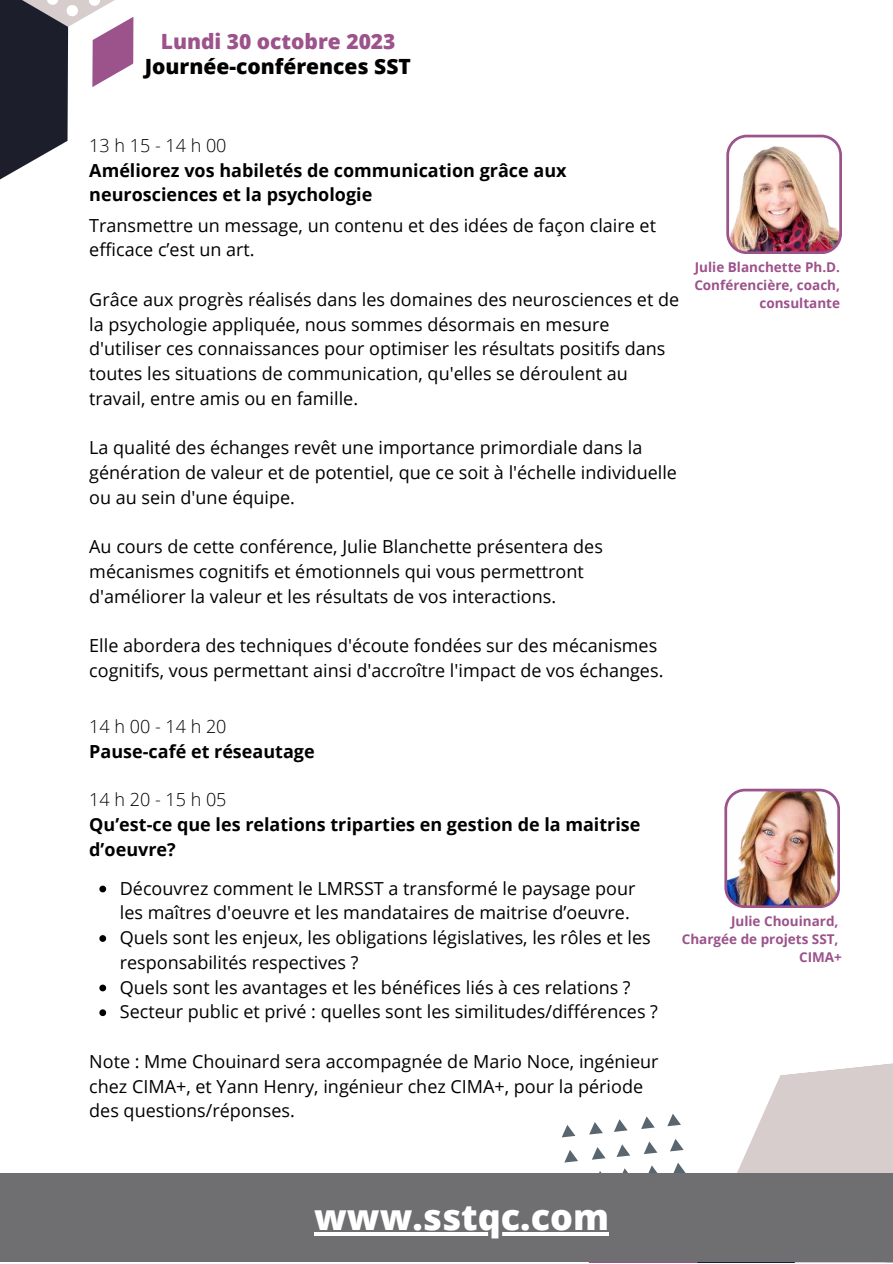
<style>
.page{position:relative;width:893px;height:1264px;background:#fff}
.page>*{position:absolute;margin:0;border:0;box-sizing:border-box;transform-origin:0 0}
.t1{font:800 36px "Open Sans";color:#fff}
.t2{font:800 21px "Open Sans";color:#020202}
.t3{font:800 21px "Open Sans";color:#9c528b}
.t4{font:18px/24.8px "Open Sans";color:#000}
.t5{font:700 18px/24.8px "Open Sans";color:#000}
.t6{font:300 18px "Open Sans";color:#000}
.t7{font:700 13.5px/18px "Open Sans";color:#9c528b;text-align:right}
</style>
<div class="page">
<svg style="left:561px;top:1063px;width:331px;height:110px"></svg>
<div style="left:0;top:1257px;width:892px;height:5px;background:#6f6f72"></div>
<div style="left:0;top:1173px;width:892px;height:84px;background:#6f6f72"></div>
<svg style="left:0;top:0;width:134px;height:180px"></svg>
<img style="left:724px;top:788px;width:116px;height:120px">
<img style="left:726px;top:135px;width:115px;height:119px">
<svg style="left:314px;top:1232px;width:295px;height:3px"></svg>
<svg style="left:99px;top:885px;width:7px;height:7px"></svg>
<svg style="left:99px;top:935px;width:7px;height:6px"></svg>
<svg style="left:99px;top:984px;width:7px;height:7px"></svg>
<svg style="left:99px;top:1009px;width:7px;height:7px"></svg>
<p class="t3" style="left:161px;top:26px;width:236px">Lundi 30 octobre 2023</p>
<p class="t2" style="left:145px;top:51px;width:267px">Journée-conférences SST</p>
<p class="t6" style="left:89px;top:133px;width:139px">13 h 15 - 14 h 00</p>
<p class="t5" style="left:89px;top:157px;width:479px">Améliorez vos habiletés de communication grâce aux neurosciences et la psychologie</p>
<p class="t4" style="left:89px;top:212px;width:568px">Transmettre un message, un contenu et des idées de façon claire et efficace c’est un art.</p>
<p class="t4" style="left:89px;top:286px;width:591px">Grâce aux progrès réalisés dans les domaines des neurosciences et de la psychologie appliquée, nous sommes désormais en mesure d'utiliser ces connaissances pour optimiser les résultats positifs dans toutes les situations de communication, qu'elles se déroulent au travail, entre amis ou en famille.</p>
<p class="t4" style="left:89px;top:435px;width:589px">La qualité des échanges revêt une importance primordiale dans la génération de valeur et de potentiel, que ce soit à l'échelle individuelle ou au sein d'une équipe.</p>
<p class="t4" style="left:89px;top:534px;width:515px">Au cours de cette conférence, Julie Blanchette présentera des mécanismes cognitifs et émotionnels qui vous permettront d'améliorer la valeur et les résultats de vos interactions.</p>
<p class="t4" style="left:89px;top:633px;width:575px">Elle abordera des techniques d'écoute fondées sur des mécanismes cognitifs, vous permettant ainsi d'accroître l'impact de vos échanges.</p>
<p class="t6" style="left:89px;top:714px;width:139px">14 h 00 - 14 h 20</p>
<p class="t5" style="left:89px;top:738px;width:227px">Pause-café et réseautage</p>
<p class="t6" style="left:89px;top:787px;width:139px">14 h 20 - 15 h 05</p>
<p class="t5" style="left:89px;top:811px;width:552px">Qu’est-ce que les relations triparties en gestion de la maitrise d’oeuvre?</p>
<p class="t7" style="left:694px;top:258px;width:147px">Julie Blanchette Ph.D.<br>Conférencière, coach, consultante</p>
<p class="t4" style="left:120px;top:875px;width:539px">Découvrez comment le LMRSST a transformé le paysage pour les maîtres d'oeuvre et les mandataires de maitrise d’oeuvre.<br>Quels sont les enjeux, les obligations législatives, les rôles et les responsabilités respectives ?<br>Quels sont les avantages et les bénéfices liés à ces relations ?<br>Secteur public et privé : quelles sont les similitudes/différences ?</p>
<p class="t4" style="left:89px;top:1048px;width:571px">Note : Mme Chouinard sera accompagnée de Mario Noce, ingénieur chez CIMA+, et Yann Henry, ingénieur chez CIMA+, pour la période des questions/réponses.</p>
<p class="t7" style="left:681px;top:911px;width:162px">Julie Chouinard,<br>Chargée de projets SST,<br>CIMA+</p>
<h1 class="t1" style="left:314px;top:1189px;width:296px">www.sstqc.com</h1>
</div>
